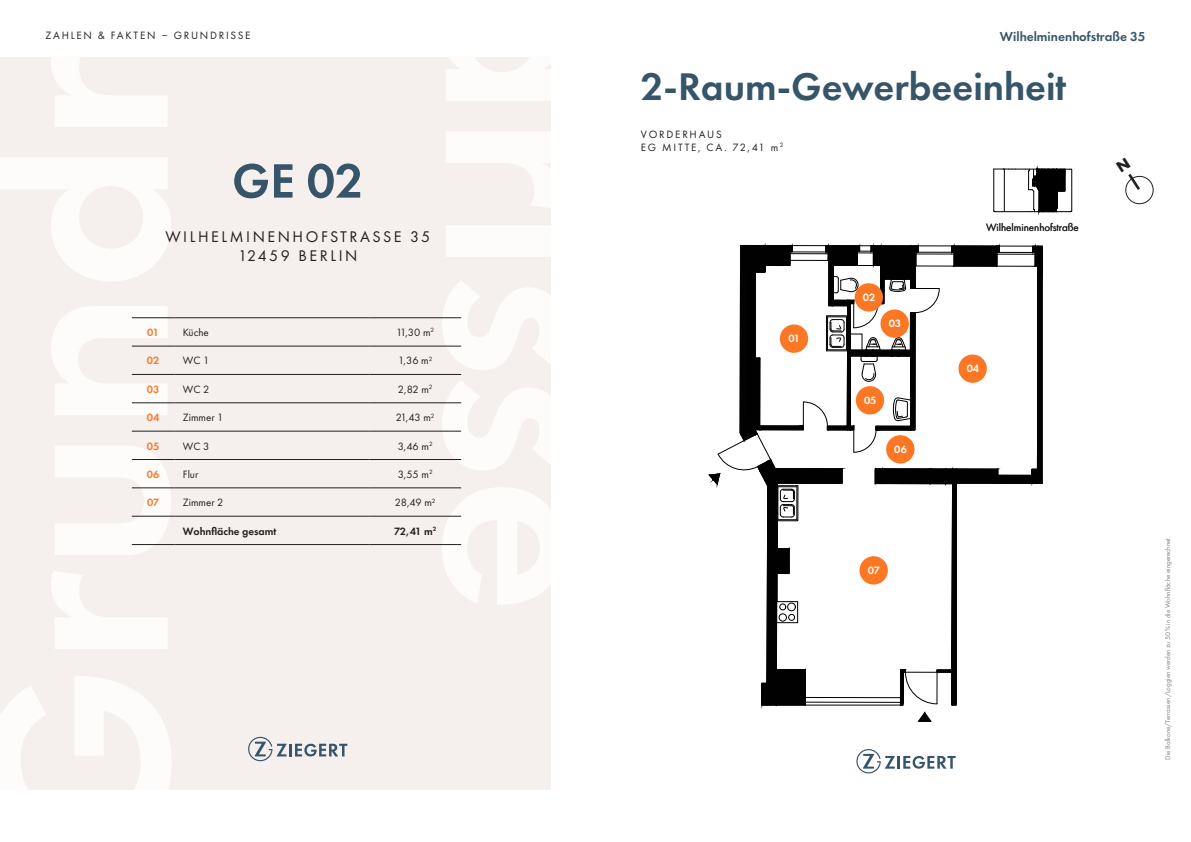
<style>
.page{position:relative;width:1191px;height:842px;background:#fff}
.page>*{position:absolute;margin:0;border:0;box-sizing:border-box;transform-origin:0 0}
.t1{font:600 50px "Futura PT";color:#375569}
.t2{font:600 40px "Futura PT";color:#375569}
.t3{font:16px/19.2px "Futura PT";letter-spacing:.16em;color:#231f20;text-align:center}
.t4{font:600 13.5px "Futura PT";color:#375569}
.t5{font:11px "Futura PT";color:#231f20}
.t6{font:11px "Futura PT";letter-spacing:.16em;color:#231f20}
.t7{font:600 11px "Futura PT";color:#231f20}
.t8{font:600 11px "Futura PT";color:#fff}
.t9{font:600 11px "Futura PT";color:#fc7723}
.t10{font:7px "Futura PT";color:#808285}
</style>
<div class="page">
<div style="left:0;top:57px;width:550px;height:732px;background:#f5f0ed"></div>
<hr style="left:762px;top:705px;width:43px;height:1px;background:#010101">
<hr style="left:805px;top:705px;width:98px;height:1px;background:#010101">
<hr style="left:1042px;top:246px;width:1px;height:237px;background:#010101">
<svg style="left:918px;top:712px;width:13px;height:10px"></svg>
<svg style="left:708px;top:245px;width:334px;height:460px"></svg>
<div style="left:880px;top:309px;width:29px;height:29px;background:#fc7723;border-radius:50%"></div>
<div style="left:854px;top:283px;width:29px;height:29px;background:#fc7723;border-radius:50%"></div>
<div style="left:780px;top:324px;width:28px;height:29px;background:#fc7723;border-radius:50%"></div>
<hr style="left:132px;top:317px;width:42px;height:1px;background:#231f20">
<hr style="left:174px;top:317px;width:195px;height:1px;background:#231f20">
<hr style="left:369px;top:317px;width:92px;height:1px;background:#231f20">
<hr style="left:132px;top:346px;width:42px;height:1px;background:#231f20">
<hr style="left:174px;top:346px;width:195px;height:1px;background:#231f20">
<hr style="left:369px;top:346px;width:92px;height:1px;background:#231f20">
<hr style="left:132px;top:374px;width:42px;height:1px;background:#231f20">
<hr style="left:174px;top:374px;width:195px;height:1px;background:#231f20">
<hr style="left:369px;top:374px;width:92px;height:1px;background:#231f20">
<hr style="left:132px;top:403px;width:42px;height:1px;background:#231f20">
<hr style="left:174px;top:403px;width:195px;height:1px;background:#231f20">
<hr style="left:369px;top:403px;width:92px;height:1px;background:#231f20">
<hr style="left:132px;top:431px;width:42px;height:1px;background:#231f20">
<hr style="left:174px;top:431px;width:195px;height:1px;background:#231f20">
<hr style="left:369px;top:431px;width:92px;height:1px;background:#231f20">
<hr style="left:132px;top:459px;width:42px;height:1px;background:#231f20">
<hr style="left:174px;top:459px;width:195px;height:1px;background:#231f20">
<hr style="left:369px;top:459px;width:92px;height:1px;background:#231f20">
<hr style="left:132px;top:488px;width:42px;height:1px;background:#231f20">
<hr style="left:174px;top:488px;width:195px;height:1px;background:#231f20">
<hr style="left:369px;top:488px;width:92px;height:1px;background:#231f20">
<hr style="left:132px;top:516px;width:42px;height:1px;background:#231f20">
<hr style="left:174px;top:516px;width:195px;height:1px;background:#231f20">
<hr style="left:369px;top:516px;width:92px;height:1px;background:#231f20">
<hr style="left:132px;top:544px;width:42px;height:1px;background:#231f20">
<hr style="left:174px;top:544px;width:195px;height:1px;background:#231f20">
<hr style="left:369px;top:544px;width:92px;height:1px;background:#231f20">
<hr style="left:1071px;top:169px;width:1px;height:42px;background:#000">
<svg style="left:993px;top:169px;width:78px;height:43px"></svg>
<div style="left:958px;top:354px;width:28px;height:29px;background:#fc7723;border-radius:50%"></div>
<div style="left:855px;top:386px;width:29px;height:28px;background:#fc7723;border-radius:50%"></div>
<div style="left:886px;top:435px;width:28px;height:28px;background:#fc7723;border-radius:50%"></div>
<div style="left:859px;top:556px;width:29px;height:29px;background:#fc7723;border-radius:50%"></div>
<svg style="left:248px;top:737px;width:99px;height:24px"></svg>
<svg style="left:856px;top:749px;width:99px;height:24px"></svg>
<svg style="left:1125px;top:173px;width:29px;height:32px"></svg>
<p class="t6" style="left:45px;top:29px;width:207px">ZAHLEN &amp; FAKTEN – GRUNDRISSE</p>
<p class="t4" style="left:1000px;top:28px;width:147px">Wilhelminenhofstraße 35</p>
<p class="t2" style="left:641px;top:62px;width:427px">2-Raum-Gewerbeeinheit</p>
<p class="t1" style="left:232px;top:150px;width:133px">GE 02</p>
<p class="t3" style="left:165px;top:227px;width:266px">WILHELMINENHOFSTRASSE 35<br>12459 BERLIN</p>
<p class="t9" style="left:147px;top:326px;width:13px">01</p>
<p class="t5" style="left:183px;top:326px;width:27px">Küche</p>
<p class="t5" style="left:396px;top:326px;width:39px">11,30 m<sup>2</sup></p>
<p class="t9" style="left:147px;top:354px;width:14px">02</p>
<p class="t5" style="left:183px;top:354px;width:28px">WC 1</p>
<p class="t5" style="left:398px;top:354px;width:36px">1,36 m<sup>2</sup></p>
<p class="t9" style="left:147px;top:382px;width:14px">03</p>
<p class="t5" style="left:183px;top:383px;width:28px">WC 2</p>
<p class="t5" style="left:398px;top:383px;width:36px">2,82 m<sup>2</sup></p>
<p class="t9" style="left:147px;top:411px;width:14px">04</p>
<p class="t5" style="left:183px;top:411px;width:42px">Zimmer 1</p>
<p class="t5" style="left:396px;top:411px;width:40px">21,43 m<sup>2</sup></p>
<p class="t9" style="left:147px;top:439px;width:14px">05</p>
<p class="t5" style="left:183px;top:439px;width:28px">WC 3</p>
<p class="t5" style="left:398px;top:439px;width:36px">3,46 m<sup>2</sup></p>
<p class="t9" style="left:147px;top:467px;width:14px">06</p>
<p class="t5" style="left:183px;top:468px;width:17px">Flur</p>
<p class="t5" style="left:398px;top:468px;width:36px">3,55 m<sup>2</sup></p>
<p class="t9" style="left:147px;top:496px;width:14px">07</p>
<p class="t5" style="left:183px;top:496px;width:42px">Zimmer 2</p>
<p class="t5" style="left:395px;top:496px;width:42px">28,49 m<sup>2</sup></p>
<p class="t7" style="left:183px;top:524px;width:95px">Wohnfläche gesamt</p>
<p class="t7" style="left:394px;top:524px;width:44px">72,41 m<sup>2</sup></p>
<p class="t6" style="left:641px;top:128px;width:82px">VORDERHAUS</p>
<p class="t6" style="left:641px;top:141px;width:144px">EG MITTE, CA. 72,41 m<sup>2</sup></p>
<p class="t8" style="left:788px;top:332px;width:13px">01</p>
<p class="t8" style="left:863px;top:290px;width:14px">02</p>
<p class="t8" style="left:888px;top:317px;width:14px">03</p>
<p class="t8" style="left:864px;top:393px;width:14px">05</p>
<p class="t8" style="left:894px;top:442px;width:14px">06</p>
<p class="t8" style="left:868px;top:563px;width:14px">07</p>
<p class="t5" style="left:986px;top:221px;width:94px">Wilhelminenhofstraße</p>
<p class="t8" style="left:966px;top:362px;width:14px">04</p>
<p class="t10" style="left:1163px;top:759px;width:224px;rotate:-90deg">Die Balkone/Terrassen/Loggien werden zu 50% in die Wohnfläche eingerechnet.</p>
</div>
